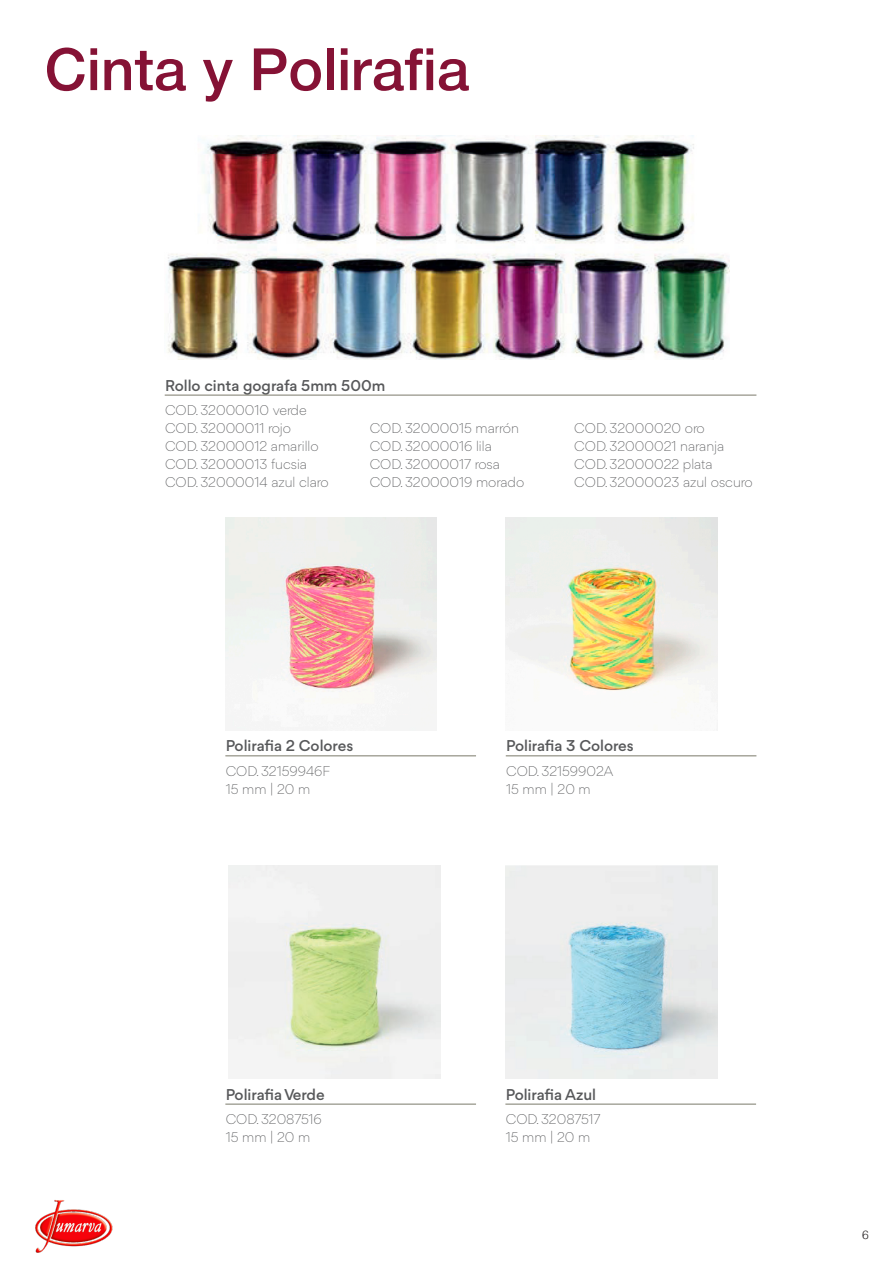
<style>
.page{position:relative;width:893px;height:1263px;background:#fff}
.page>*{position:absolute;margin:0;border:0;box-sizing:border-box;transform-origin:0 0}
.t1{font:500 58.5px "Helvetica Neue";color:#851235}
.t2{font:500 15px "Gordita";color:#57585a}
.t3{font:300 13.5px "Gordita";color:#57585a}
.t4{font:300 12px "Helvetica";color:#231f20}
</style>
<div class="page">
<img style="left:35px;top:1200px;width:78px;height:53px">
<hr style="left:225px;top:755px;width:251px;height:1px;background:#7b7a6a">
<hr style="left:506px;top:755px;width:250px;height:1px;background:#7b7a6a">
<hr style="left:165px;top:395px;width:591px;height:1px;background:#7b7a6a">
<hr style="left:225px;top:1104px;width:251px;height:1px;background:#7b7a6a">
<hr style="left:505px;top:1104px;width:251px;height:1px;background:#7b7a6a">
<img style="left:228px;top:866px;width:212px;height:213px">
<img style="left:506px;top:866px;width:212px;height:213px">
<img style="left:225px;top:518px;width:212px;height:213px">
<img style="left:506px;top:518px;width:212px;height:173px">
<img style="left:168px;top:136px;width:561px;height:223px">
<p class="t1" style="left:45px;top:22px;width:426px">Cinta y Polirafia</p>
<p class="t2" style="left:165px;top:375px;width:222px">Rollo cinta gografa 5mm 500m</p>
<p class="t3" style="left:165px;top:401px;width:143px">COD. 32000010 verde</p>
<p class="t3" style="left:165px;top:419px;width:128px">COD. 32000011 rojo</p>
<p class="t3" style="left:165px;top:437px;width:155px">COD. 32000012 amarillo</p>
<p class="t3" style="left:165px;top:455px;width:143px">COD. 32000013 fucsia</p>
<p class="t3" style="left:165px;top:473px;width:165px">COD. 32000014 azul claro</p>
<p class="t3" style="left:370px;top:419px;width:151px">COD. 32000015 marrón</p>
<p class="t3" style="left:370px;top:437px;width:124px">COD. 32000016 lila</p>
<p class="t3" style="left:370px;top:455px;width:132px">COD. 32000017 rosa</p>
<p class="t3" style="left:370px;top:473px;width:156px">COD. 32000019 morado</p>
<p class="t3" style="left:574px;top:419px;width:132px">COD. 32000020 oro</p>
<p class="t3" style="left:574px;top:437px;width:152px">COD. 32000021 naranja</p>
<p class="t3" style="left:574px;top:455px;width:140px">COD. 32000022 plata</p>
<p class="t3" style="left:574px;top:473px;width:180px">COD. 32000023 azul oscuro</p>
<p class="t2" style="left:226px;top:736px;width:129px">Polirafia 2 Colores</p>
<p class="t2" style="left:506px;top:736px;width:129px">Polirafia 3 Colores</p>
<p class="t3" style="left:226px;top:762px;width:106px">COD. 32159946F</p>
<p class="t3" style="left:226px;top:780px;width:86px">15 mm | 20 m</p>
<p class="t3" style="left:506px;top:762px;width:109px">COD. 32159902A</p>
<p class="t3" style="left:506px;top:780px;width:86px">15 mm | 20 m</p>
<p class="t2" style="left:226px;top:1084px;width:100px">Polirafia Verde</p>
<p class="t2" style="left:506px;top:1084px;width:92px">Polirafia Azul</p>
<p class="t3" style="left:226px;top:1110px;width:98px">COD. 32087516</p>
<p class="t3" style="left:226px;top:1128px;width:86px">15 mm | 20 m</p>
<p class="t3" style="left:506px;top:1110px;width:96px">COD. 32087517</p>
<p class="t3" style="left:506px;top:1128px;width:86px">15 mm | 20 m</p>
<p class="t4" style="left:862px;top:1227px;width:8px">6</p>
</div>
